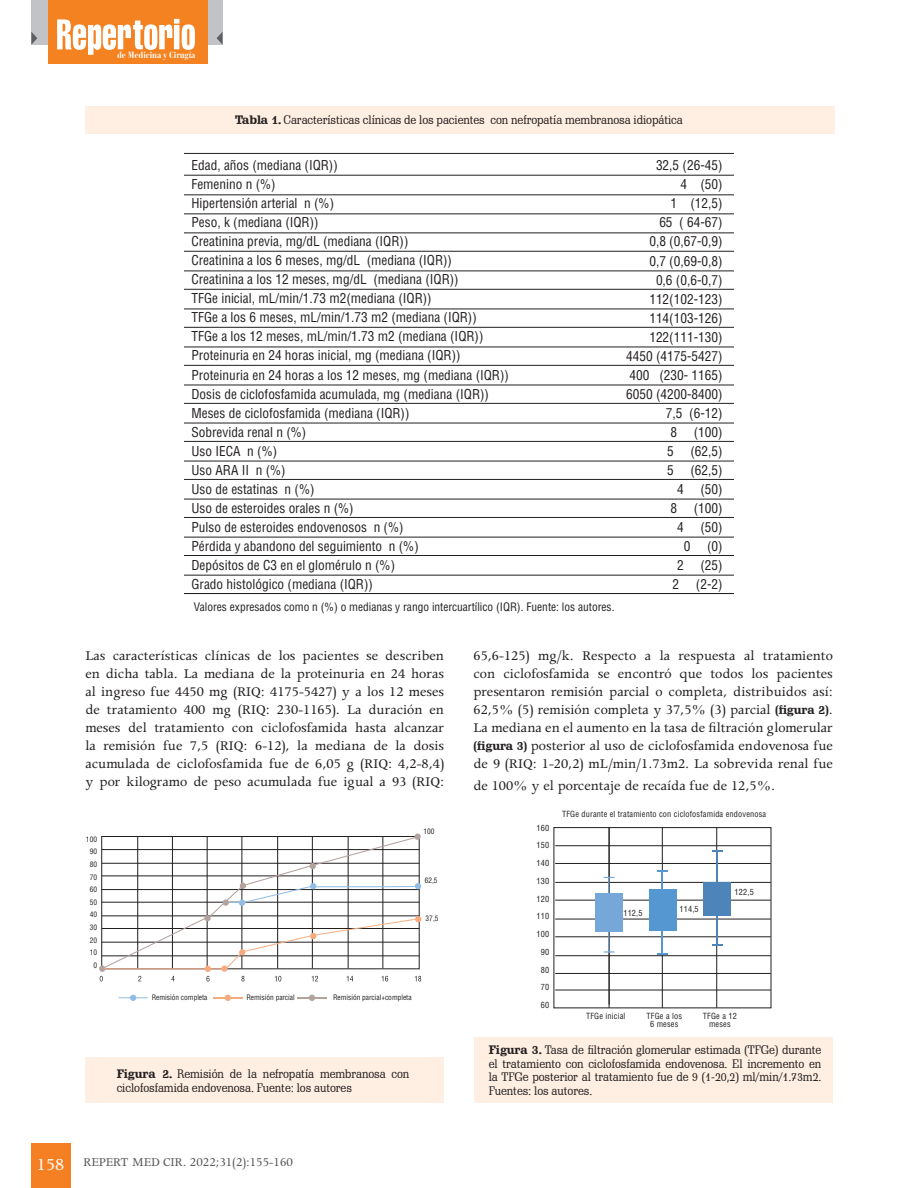
<style>
.page{position:relative;width:918px;height:1188px;background:#fff}
.page>*{position:absolute;margin:0;border:0;box-sizing:border-box;transform-origin:0 0}
.t1{font:15px/18px "Apollo MT Std";color:#231f20;text-align:justify}
.t2{font:13.5px "Apollo MT Std";color:#57585a}
.t3{font:condensed 13.35px/19px "Helvetica LT Std";color:#231f20}
.t4{font:12px/13.5px "Schadow BT";letter-spacing:-.01em;color:#231f20}
.t5{font:condensed 11.4px "Helvetica LT Std";color:#231f20}
.t6{font:700 condensed 9px "Bauer Bodoni Std";color:#fff}
.t7{font:condensed 8.25px/17.7px "Helvetica LT Std";letter-spacing:.02em;color:#231f20;text-align:center}
.t8{font:condensed 7.35px/12.6px "Helvetica LT Std";color:#231f20;text-align:right}
.s1{font-weight:700}
.s2{font-size:19.05px;color:#fff}
.s3{font-family:"Schadow BT";font-weight:700;font-size:12px}
</style>
<div class="page">
<div style="left:31px;top:1143px;width:39px;height:45px;background:#f58023"></div>
<div style="left:31px;top:0;width:192px;height:45px;background:#c2c3c6"></div>
<div style="left:48px;top:0;width:159px;height:64px;background:#f58220"></div>
<svg style="left:57px;top:19px;width:138px;height:36px"></svg>
<svg style="left:31px;top:32px;width:6px;height:13px"></svg>
<svg style="left:217px;top:32px;width:6px;height:13px"></svg>
<svg style="left:185px;top:153px;width:548px;height:441px"></svg>
<div style="left:85px;top:106px;width:750px;height:28px;background:#feefe2"></div>
<div style="left:414px;top:834px;width:7px;height:6px;background:#b3a39e;border-radius:50%"></div>
<svg style="left:119px;top:997px;width:29px;height:1px"></svg>
<svg style="left:99px;top:835px;width:323px;height:146px"></svg>
<div style="left:310px;top:883px;width:7px;height:7px;background:#92bee5;border-radius:3px"></div>
<svg style="left:415px;top:883px;width:7px;height:7px"></svg>
<div style="left:130px;top:994px;width:7px;height:7px;background:#92bee5;border-radius:3px"></div>
<svg style="left:213px;top:997px;width:29px;height:1px"></svg>
<div style="left:224px;top:994px;width:7px;height:7px;background:#f6aa80;border-radius:3px"></div>
<hr style="left:297px;top:997px;width:30px;height:1px;background:#b3a39e">
<div style="left:308px;top:994px;width:7px;height:7px;background:#b3a39e;border-radius:3px"></div>
<hr style="left:609px;top:828px;width:1px;height:180px;background:#231f20">
<hr style="left:662px;top:828px;width:1px;height:180px;background:#231f20">
<hr style="left:716px;top:828px;width:1px;height:180px;background:#231f20">
<hr style="left:555px;top:845px;width:216px;height:1px;background:#231f20">
<hr style="left:555px;top:863px;width:216px;height:1px;background:#231f20">
<hr style="left:555px;top:882px;width:216px;height:1px;background:#231f20">
<hr style="left:555px;top:900px;width:216px;height:1px;background:#231f20">
<hr style="left:555px;top:919px;width:216px;height:1px;background:#231f20">
<hr style="left:555px;top:937px;width:216px;height:1px;background:#231f20">
<hr style="left:555px;top:955px;width:216px;height:1px;background:#231f20">
<hr style="left:555px;top:973px;width:216px;height:1px;background:#231f20">
<hr style="left:555px;top:990px;width:216px;height:1px;background:#231f20">
<svg style="left:604px;top:951px;width:11px;height:2px"></svg>
<svg style="left:657px;top:953px;width:11px;height:2px"></svg>
<div style="left:649px;top:889px;width:28px;height:41px;background:#5497d1"></div>
<div style="left:704px;top:882px;width:27px;height:34px;background:#4d85bb"></div>
<hr style="left:608px;top:878px;width:1px;height:74px;background:#76a7d9">
<hr style="left:662px;top:871px;width:1px;height:83px;background:#5497d1">
<hr style="left:716px;top:851px;width:1px;height:94px;background:#4d85bb">
<div style="left:595px;top:894px;width:28px;height:38px;background:#76a7d9"></div>
<div style="left:85px;top:1057px;width:359px;height:46px;background:#feefe2"></div>
<div style="left:474px;top:1038px;width:359px;height:65px;background:#feefe2"></div>
<p class="t6" style="left:117px;top:50px;width:80px">de Medicina y Cirugía</p>
<p class="t4" style="left:235px;top:113px;width:449px"><span class="s1">Tabla 1.</span> Características clínicas de los pacientes con nefropatía membranosa idiopática</p>
<p class="t3" style="left:191px;top:156px;width:319px">Edad, años (mediana (IQR))<br>Femenino n (%)<br>Hipertensión arterial n (%)<br>Peso, k (mediana (IQR))<br>Creatinina previa, mg/dL (mediana (IQR))<br>Creatinina a los 6 meses, mg/dL (mediana (IQR))<br>Creatinina a los 12 meses, mg/dL (mediana (IQR))<br>TFGe inicial, mL/min/1.73 m2(mediana (IQR))<br>TFGe a los 6 meses, mL/min/1.73 m2 (mediana (IQR))<br>TFGe a los 12 meses, mL/min/1.73 m2 (mediana (IQR))<br>Proteinuria en 24 horas inicial, mg (mediana (IQR))<br>Proteinuria en 24 horas a los 12 meses, mg (mediana (IQR))<br>Dosis de ciclofosfamida acumulada, mg (mediana (IQR))<br>Meses de ciclofosfamida (mediana (IQR))<br>Sobrevida renal n (%)<br>Uso IECA n (%)<br>Uso ARA II n (%)<br>Uso de estatinas n (%)<br>Uso de esteroides orales n (%)<br>Pulso de esteroides endovenosos n (%)<br>Pérdida y abandono del seguimiento n (%)<br>Depósitos de C3 en el glomérulo n (%)<br>Grado histológico (mediana (IQR))</p>
<p class="t3" style="left:656px;top:156px;width:68px">32,5 (26-45)</p>
<p class="t3" style="left:680px;top:175px;width:44px">4 (50)</p>
<p class="t3" style="left:670px;top:194px;width:54px">1 (12,5)</p>
<p class="t3" style="left:659px;top:213px;width:65px">65 ( 64-67)</p>
<p class="t3" style="left:649px;top:232px;width:75px">0,8 (0,67-0,9)</p>
<p class="t3" style="left:649px;top:251px;width:75px">0,7 (0,69-0,8)</p>
<p class="t3" style="left:656px;top:270px;width:68px">0,6 (0,6-0,7)</p>
<p class="t3" style="left:649px;top:289px;width:75px">112(102-123)</p>
<p class="t3" style="left:649px;top:308px;width:75px">114(103-126)</p>
<p class="t3" style="left:649px;top:327px;width:75px">122(111-130)</p>
<p class="t3" style="left:626px;top:346px;width:98px">4450 (4175-5427)</p>
<p class="t3" style="left:629px;top:365px;width:95px">400 (230- 1165)</p>
<p class="t3" style="left:626px;top:384px;width:98px">6050 (4200-8400)</p>
<p class="t3" style="left:666px;top:403px;width:58px">7,5 (6-12)</p>
<p class="t3" style="left:670px;top:422px;width:8px">8</p>
<p class="t3" style="left:694px;top:422px;width:30px">(100)</p>
<p class="t3" style="left:667px;top:441px;width:8px">5</p>
<p class="t3" style="left:690px;top:441px;width:34px">(62,5)</p>
<p class="t3" style="left:667px;top:460px;width:8px">5</p>
<p class="t3" style="left:690px;top:460px;width:34px">(62,5)</p>
<p class="t3" style="left:677px;top:479px;width:8px">4</p>
<p class="t3" style="left:700px;top:479px;width:24px">(50)</p>
<p class="t3" style="left:670px;top:498px;width:8px">8</p>
<p class="t3" style="left:694px;top:498px;width:30px">(100)</p>
<p class="t3" style="left:677px;top:517px;width:8px">4</p>
<p class="t3" style="left:700px;top:517px;width:24px">(50)</p>
<p class="t3" style="left:684px;top:536px;width:8px">0</p>
<p class="t3" style="left:707px;top:536px;width:17px">(0)</p>
<p class="t3" style="left:677px;top:555px;width:8px">2</p>
<p class="t3" style="left:700px;top:555px;width:24px">(25)</p>
<p class="t3" style="left:673px;top:574px;width:8px">2</p>
<p class="t3" style="left:696px;top:574px;width:28px">(2-2)</p>
<p class="t5" style="left:194px;top:600px;width:422px">Valores expresados como n (%) o medianas y rango intercuartílico (IQR). Fuente: los autores.</p>
<p class="t1" style="left:85px;top:648px;width:360px">Las características clínicas de los pacientes se describen en dicha tabla. La mediana de la proteinuria en 24 horas al ingreso fue 4450 mg (RIQ: 4175-5427) y a los 12 meses de tratamiento 400 mg (RIQ: 230-1165). La duración en meses del tratamiento con ciclofosfamida hasta alcanzar la remisión fue 7,5 (RIQ: 6-12), la mediana de la dosis acumulada de ciclofosfamida fue de 6,05 g (RIQ: 4,2-8,4) y por kilogramo de peso acumulada fue igual a 93 (RIQ:</p>
<p class="t8" style="left:86px;top:833px;width:13px">100<br>90<br>80<br>70<br>60<br>50<br>40<br>30<br>20<br>10<br>0</p>
<p class="t8" style="left:423px;top:825px;width:13px">100</p>
<p class="t8" style="left:425px;top:874px;width:14px">62,5</p>
<p class="t8" style="left:426px;top:912px;width:14px">37,5</p>
<p class="t8" style="left:152px;top:991px;width:57px">Remisión completa</p>
<p class="t8" style="left:246px;top:991px;width:50px">Remisión parcial</p>
<p class="t8" style="left:333px;top:991px;width:80px">Remisión parcial+completa</p>
<p class="t4" style="left:117px;top:1066px;width:294px;line-height:14.4px"><span class="s1">Figura 2.</span> Remisión de la nefropatía membranosa con ciclofosfamida endovenosa. Fuente: los autores</p>
<p class="t2" style="left:37px;top:1155px;width:258px"><span class="s2">158</span> REPERT MED CIR. 2022;31(2):155-160</p>
<p class="t1" style="left:473px;top:648px;width:361px">65,6-125) mg/k. Respecto a la respuesta al tratamiento con ciclofosfamida se encontró que todos los pacientes presentaron remisión parcial o completa, distribuidos así:<br>62,5% (5) remisión completa y 37,5% (3) parcial <span class="s3">(figura 2)</span>.<br>La mediana en el aumento en la tasa de filtración glomerular <span class="s3">(figura 3)</span> posterior al uso de ciclofosfamida endovenosa fue de 9 (RIQ: 1-20,2) mL/min/1.73m2. La sobrevida renal fue</p>
<p class="t1" style="left:473px;top:777px;width:303px">de 100% y el porcentaje de recaída fue de 12,5%.</p>
<p class="t7" style="left:536px;top:819px;width:14px">160<br>150<br>140<br>130<br>120<br>110<br>100<br>90<br>80<br>70<br>60</p>
<p class="t7" style="left:562px;top:805px;width:206px">TFGe durante el tratamiento con ciclofosfamida endovenosa</p>
<p class="t7" style="left:623px;top:904px;width:21px">112,5</p>
<p class="t7" style="left:679px;top:900px;width:21px">114,5</p>
<p class="t7" style="left:735px;top:883px;width:21px">122,5</p>
<p class="t7" style="left:586px;top:1007px;width:41px">TFGe inicial</p>
<p class="t7" style="left:647px;top:1011px;width:37px;line-height:8.2px">TFGe a los<br>6 meses</p>
<p class="t7" style="left:703px;top:1011px;width:35px;line-height:8.2px">TFGe a 12 meses</p>
<p class="t4" style="left:489px;top:1043px;width:334px;text-align:justify"><span class="s1">Figura 3.</span> Tasa de filtración glomerular estimada (TFGe) durante el tratamiento con ciclofosfamida endovenosa. El incremento en la TFGe posterior al tratamiento fue de 9 (1-20,2) ml/min/1.73m2.<br>Fuentes: los autores.</p>
</div>
